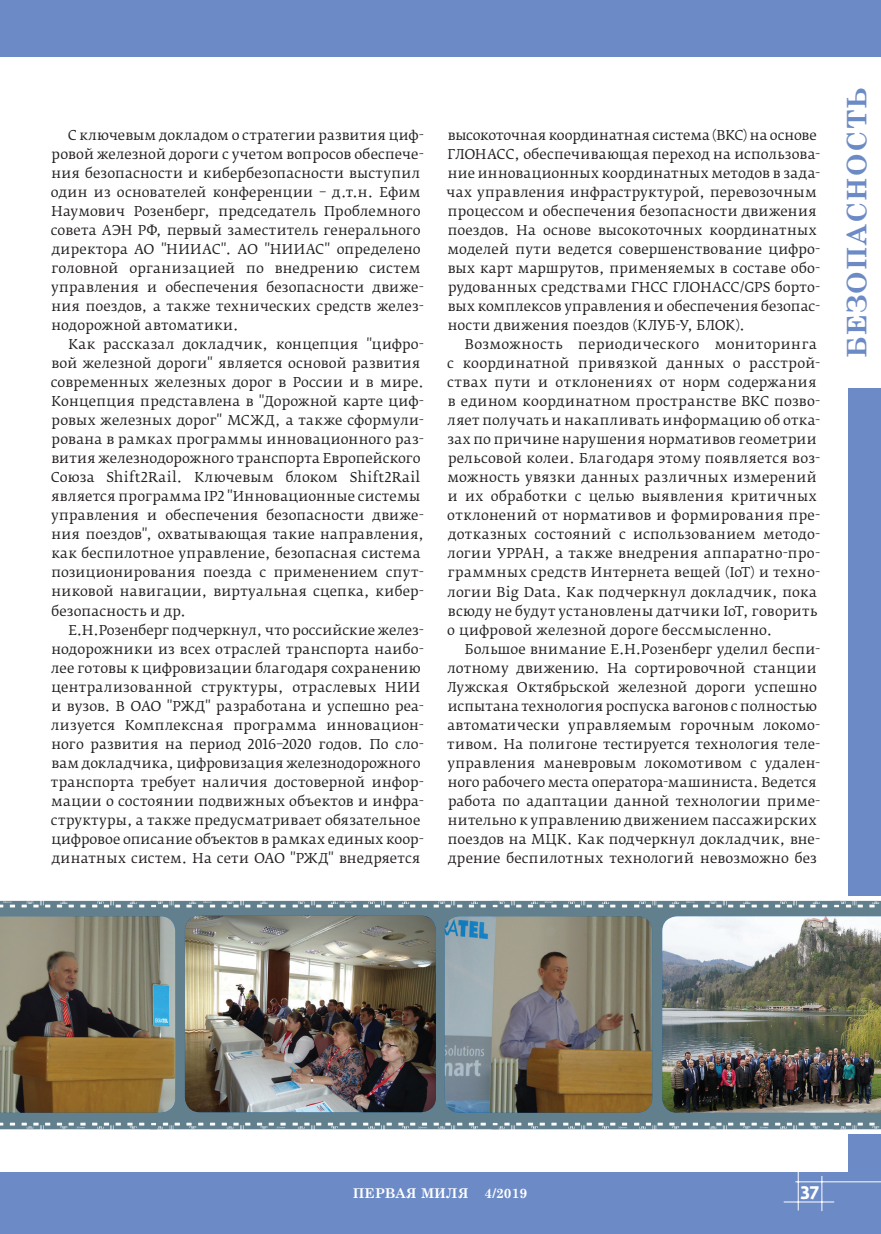
<style>
.page{position:relative;width:881px;height:1234px;background:#fff}
.page>*{position:absolute;margin:0;border:0;box-sizing:border-box;transform-origin:0 0}
.t1{font:700 27px "Century Schoolbook";letter-spacing:.05em;color:#6c8bc6}
.t2{font:700 18px "Fedra Sans Pro";color:#fff}
.t3{font:13.5px/19px "Fedra Serif B Pro";letter-spacing:.01em;color:#231f20}
.t4{font:700 13.5px "Century Schoolbook";color:#fff}
</style>
<div class="page">
<div style="left:0;top:0;width:880px;height:57px;background:#6c8bc6"></div>
<div style="left:0;top:1172px;width:880px;height:61px;background:#6c8bc6"></div>
<div style="left:847px;top:0;width:33px;height:1233px;background:#6c8bc6"></div>
<hr style="left:783px;top:1201px;width:50px;height:1px;background:#fff">
<hr style="left:797px;top:1171px;width:1px;height:39px;background:#fff">
<hr style="left:821px;top:1175px;width:1px;height:35px;background:#fff">
<hr style="left:795px;top:1181px;width:85px;height:1px;background:#fff">
<div style="left:846px;top:57px;width:34px;height:330px;background:#fff"></div>
<svg style="left:801px;top:896px;width:79px;height:237px"></svg>
<svg style="left:0;top:1121px;width:880px;height:7px;background:#8199a4"></svg>
<svg style="left:0;top:900px;width:880px;height:7px;background:#93a7b1"></svg>
<div style="left:0;top:907px;width:880px;height:214px;background:#617f8d"></div>
<img style="left:444px;top:916px;width:208px;height:196px">
<img style="left:185px;top:915px;width:251px;height:196px">
<img style="left:662px;top:916px;width:218px;height:196px">
<img style="left:0;top:916px;width:175px;height:196px">
<p class="t3" style="left:51px;top:125px;width:374px;text-indent:17px">С ключевым докладом о стратегии развития циф&shy;ровой железной дороги с учетом вопросов обеспече&shy;ния безопасности и кибербезопасности выступил один из основателей конференции – д.т.н. Ефим Наумович Розенберг, председатель Проблемного совета АЭН РФ, первый заместитель генерального директора АО "НИИАС". АО "НИИАС" определено головной организацией по внедрению систем управления и обеспечения безопасности движе&shy;ния поездов, а также технических средств желез&shy;нодорожной автоматики.</p>
<p class="t3" style="left:51px;top:334px;width:374px;text-indent:18px">Как рассказал докладчик, концепция "цифро&shy;вой железной дороги" является основой развития современных железных дорог в России и в мире.<br>Концепция представлена в "Дорожной карте циф&shy;ровых железных дорог" МСЖД, а также сформули&shy;рована в рамках программы инновационного раз&shy;вития железнодорожного транспорта Европейского Союза Shift2Rail. Ключевым блоком Shift2Rail является программа IP2 "Инновационные системы управления и обеспечения безопасности движе&shy;ния поездов", охватывающая такие направления, как беспилотное управление, безопасная система позиционирования поезда с применением спут&shy;никовой навигации, виртуальная сцепка, кибер&shy;безопасность и др.</p>
<p class="t3" style="left:51px;top:620px;width:374px;text-indent:17px">Е.Н.Розенберг подчеркнул, что российские желез&shy;нодорожники из всех отраслей транспорта наибо&shy;лее готовы к цифровизации благодаря сохранению централизованной структуры, отраслевых НИИ и вузов. В ОАО "РЖД" разработана и успешно реа&shy;лизуется Комплексная программа инновацион&shy;ного развития на период 2016–2020 годов. По сло&shy;вам докладчика, цифровизация железнодорожного транспорта требует наличия достоверной инфор&shy;мации о состоянии подвижных объектов и инфра&shy;структуры, а также предусматривает обязательное цифровое описание объектов в рамках единых коор&shy;динатных систем. На сети ОАО "РЖД" внедряется</p>
<p class="t3" style="left:446px;top:125px;width:375px">высокоточная координатная система (ВКС) на основе ГЛОНАСС, обеспечивающая переход на использова&shy;ние инновационных координатных методов в зада&shy;чах управления инфраструктурой, перевозочным процессом и обеспечения безопасности движения поездов. На основе высокоточных координатных моделей пути ведется совершенствование цифро&shy;вых карт маршрутов, применяемых в составе обо&shy;рудованных средствами ГНСС ГЛОНАСС/GPS борто&shy;вых комплексов управления и обеспечения безопас&shy;ности движения поездов (КЛУБ-У, БЛОК).</p>
<p class="t3" style="left:447px;top:335px;width:374px;text-indent:17px">Возможность периодического мониторинга с координатной привязкой данных о расстрой&shy;ствах пути и отклонениях от норм содержания в едином координатном пространстве ВКС позво&shy;ляет получать и накапливать информацию об отка&shy;зах по причине нарушения нормативов геометрии рельсовой колеи. Благодаря этому появляется воз&shy;можность увязки данных различных измерений и их обработки c целью выявления критичных отклонений от нормативов и формирования пре&shy;дотказных состояний с использованием методо&shy;логии УРРАН, а также внедрения аппаратно-про&shy;граммных средств Интернета вещей (IoT) и техно&shy;логии Big Data. Как подчеркнул докладчик, пока всюду не будут установлены датчики IoT, говорить о цифровой железной дороге бессмысленно.</p>
<p class="t3" style="left:447px;top:639px;width:374px;text-indent:18px">Большое внимание Е.Н.Розенберг уделил беспи&shy;лотному движению. На сортировочной станции Лужская Октябрьской железной дороги успешно испытана технология роспуска вагонов с полностью автоматически управляемым горочным локомо&shy;тивом. На полигоне тестируется технология теле&shy;управления маневровым локомотивом с удален&shy;ного рабочего места оператора-машиниста. Ведется работа по адаптации данной технологии приме&shy;нительно к управлению движением пассажирских поездов на МЦК. Как подчеркнул докладчик, вне&shy;дрение беспилотных технологий невозможно без</p>
<h1 class="t1" style="left:835px;top:358px;width:272px;rotate:-90deg">Безопасность</h1>
<p class="t4" style="left:352px;top:1181px;width:176px">ПЕРВАЯ МИЛЯ 4/2019</p>
<h2 class="t2" style="left:800px;top:1180px;width:20px">37</h2>
</div>
